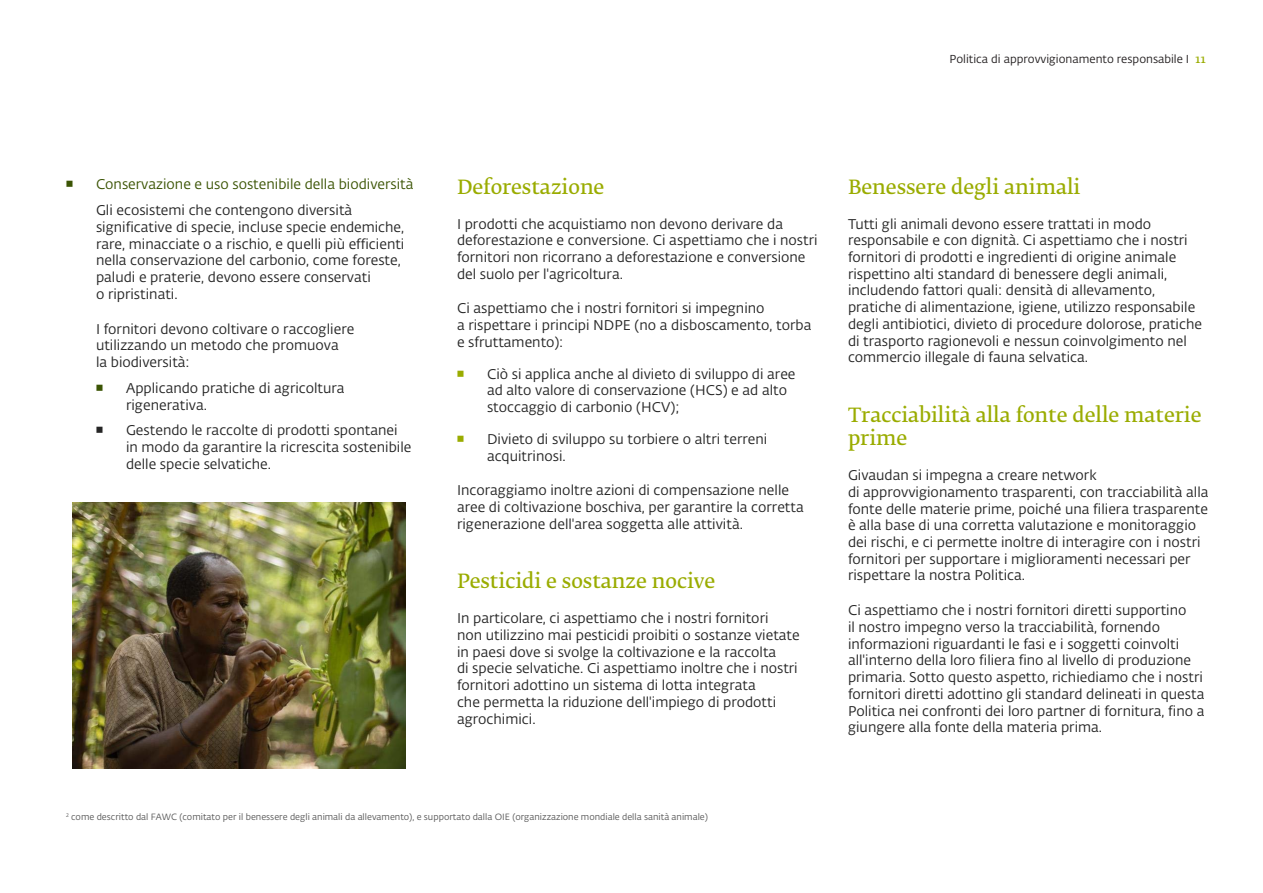
<style>
.page{position:relative;width:1263px;height:893px;background:#fff}
.page>*{position:absolute;margin:0;border:0;box-sizing:border-box;transform-origin:0 0}
.t1{font:19.5px/23.4px "Fedra Serif B Pro Demi";color:#9aac00}
.t2{font:13.95px/16.8px "Fedra Sans Alt Pro Book LF";color:#252525}
.t3{font:13.95px "Fedra Sans Alt Pro Book LF";color:#3b5404}
.t4{font:13.95px "Arial Unicode MS";color:#3b5404}
.t5{font:13.95px "Arial Unicode MS";color:#9aac00}
.t6{font:13.95px "Arial Unicode MS";color:#252525}
.t7{font:11.4px "Fedra Sans Alt Pro Book LF";color:#231f20}
.t8{font:9px "Fedra Sans Alt Pro Book LF";color:#585858}
.s1{font-family:"Fedra Serif B Pro Demi";color:#9aac00}
</style>
<div class="page">
<img style="left:73px;top:502px;width:332px;height:266px">
<p class="t7" style="left:949px;top:51px;width:258px">Politica di approvvigionamento responsabile I <span class="s1">11</span></p>
<p class="t4" style="left:66px;top:174px;width:8px">￭</p>
<p class="t3" style="left:96px;top:175px;width:319px">Conservazione e uso sostenibile della biodiversità</p>
<p class="t2" style="left:96px;top:201px;width:310px">Gli ecosistemi che contengono diversità significative di specie, incluse specie endemiche, rare, minacciate o a rischio, e quelli più efficienti nella conservazione del carbonio, come foreste, paludi e praterie, devono essere conservati<br>o ripristinati.</p>
<p class="t2" style="left:96px;top:320px;width:260px">I fornitori devono coltivare o raccogliere utilizzando un metodo che promuova<br>la biodiversità:</p>
<p class="t4" style="left:96px;top:378px;width:8px">￭</p>
<p class="t2" style="left:126px;top:379px;width:220px">Applicando pratiche di agricoltura rigenerativa.</p>
<p class="t6" style="left:96px;top:420px;width:8px">￭</p>
<p class="t2" style="left:126px;top:422px;width:287px">Gestendo le raccolte di prodotti spontanei in modo da garantire la ricrescita sostenibile delle specie selvatiche.</p>
<h1 class="t1" style="left:457px;top:175px;width:149px">Deforestazione</h1>
<p class="t2" style="left:457px;top:215px;width:362px">I prodotti che acquistiamo non devono derivare da deforestazione e conversione. Ci aspettiamo che i nostri fornitori non ricorrano a deforestazione e conversione del suolo per l'agricoltura.</p>
<p class="t2" style="left:457px;top:300px;width:356px">Ci aspettiamo che i nostri fornitori si impegnino<br>a rispettare i principi NDPE (no a disboscamento, torba e sfruttamento):</p>
<p class="t5" style="left:457px;top:364px;width:8px">￭</p>
<p class="t2" style="left:487px;top:365px;width:310px">Ciò si applica anche al divieto di sviluppo di aree ad alto valore di conservazione (HCS) e ad alto stoccaggio di carbonio (HCV);</p>
<p class="t5" style="left:457px;top:429px;width:8px">￭</p>
<p class="t2" style="left:487px;top:430px;width:282px">Divieto di sviluppo su torbiere o altri terreni acquitrinosi.</p>
<p class="t2" style="left:457px;top:482px;width:348px">Incoraggiamo inoltre azioni di compensazione nelle aree di coltivazione boschiva, per garantire la corretta rigenerazione dell'area soggetta alle attività.</p>
<h1 class="t1" style="left:457px;top:570px;width:260px">Pesticidi e sostanze nocive</h1>
<p class="t2" style="left:457px;top:609px;width:344px">In particolare, ci aspettiamo che i nostri fornitori<br>non utilizzino mai pesticidi proibiti o sostanze vietate in paesi dove si svolge la coltivazione e la raccolta<br>di specie selvatiche. Ci aspettiamo inoltre che i nostri fornitori adottino un sistema di lotta integrata<br>che permetta la riduzione dell'impiego di prodotti agrochimici.</p>
<p class="t8" style="left:66px;top:811px;width:643px"><sup>2</sup> come descritto dal FAWC (comitato per il benessere degli animali da allevamento), e supportato dalla OIE (organizzazione mondiale della sanità animale)</p>
<h1 class="t1" style="left:848px;top:175px;width:234px">Benessere degli animali</h1>
<p class="t2" style="left:848px;top:215px;width:355px">Tutti gli animali devono essere trattati in modo responsabile e con dignità. Ci aspettiamo che i nostri fornitori di prodotti e ingredienti di origine animale rispettino alti standard di benessere degli animali, includendo fattori quali: densità di allevamento, pratiche di alimentazione, igiene, utilizzo responsabile degli antibiotici, divieto di procedure dolorose, pratiche di trasporto ragionevoli e nessun coinvolgimento nel commercio illegale di fauna selvatica.</p>
<h1 class="t1" style="left:848px;top:403px;width:355px">Tracciabilità alla fonte delle materie prime</h1>
<p class="t2" style="left:848px;top:466px;width:362px">Givaudan si impegna a creare network<br>di approvvigionamento trasparenti, con tracciabilità alla fonte delle materie prime, poiché una filiera trasparente è alla base di una corretta valutazione e monitoraggio dei rischi, e ci permette inoltre di interagire con i nostri fornitori per supportare i miglioramenti necessari per rispettare la nostra Politica.</p>
<p class="t2" style="left:848px;top:601px;width:358px">Ci aspettiamo che i nostri fornitori diretti supportino<br>il nostro impegno verso la tracciabilità, fornendo informazioni riguardanti le fasi e i soggetti coinvolti all'interno della loro filiera fino al livello di produzione primaria. Sotto questo aspetto, richiediamo che i nostri fornitori diretti adottino gli standard delineati in questa Politica nei confronti dei loro partner di fornitura, fino a giungere alla fonte della materia prima.</p>
</div>
